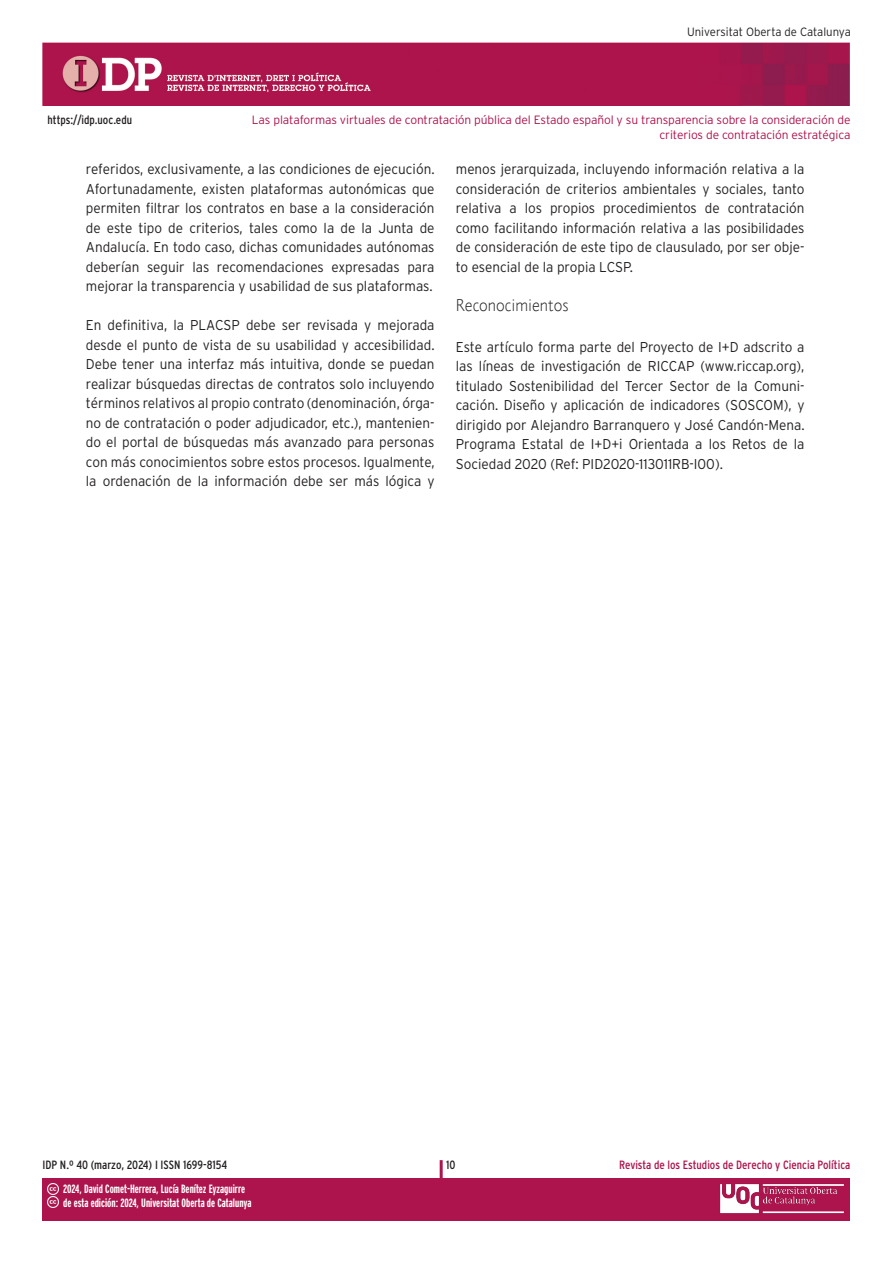
<style>
.page{position:relative;width:893px;height:1263px;background:#fff}
.page>*{position:absolute;margin:0;border:0;box-sizing:border-box;transform-origin:0 0}
._03_apartat_3{font:16.5px "Pragma ND Light";color:#231f20;scale:.95 1}
._02_texto_base{font:300 14.25px/19.5px "Interstate";color:#231f20;text-align:justify;scale:.95 1}
.t1{font:300 12px/14.4px "Interstate";letter-spacing:-.01em;color:#ad134c;text-align:right}
.t2{font:700 extra-condensed 12px/14.4px "Interstate";color:#fff}
.t3{font:condensed 12px "Interstate";color:#231f20}
.t4{font:condensed 12px "Interstate";color:#ad134c}
.t5{font:300 12px "Interstate";color:#231f20;scale:.95 1}
</style>
<div class="page">
<img style="left:43px;top:43px;width:807px;height:63px">
<div style="left:43px;top:1178px;width:807px;height:42px;background:#ad134c"></div>
<hr style="left:440px;top:1160px;width:3px;height:44px;background:#ad134c">
<img style="left:720px;top:1184px;width:124px;height:30px">
<svg style="left:47px;top:1183px;width:11px;height:25px"></svg>
<p class="t5" style="left:687px;top:25px;width:174px">Universitat Oberta de Catalunya</p>
<p class="t3" style="left:48px;top:113px;width:86px">https://idp.uoc.edu</p>
<p class="t1" style="left:252px;top:113px;width:600px">Las plataformas virtuales de contratación pública del Estado español y su transparencia sobre la consideración de criterios de contratación estratégica</p>
<p class="_02_texto_base" style="left:86px;top:159px;width:369px">referidos, exclusivamente, a las condiciones de ejecución.<br>Afortunadamente, existen plataformas autonómicas que permiten filtrar los contratos en base a la consideración de este tipo de criterios, tales como la de la Junta de Andalucía. En todo caso, dichas comunidades autónomas deberían seguir las recomendaciones expresadas para mejorar la transparencia y usabilidad de sus plataformas.</p>
<p class="_02_texto_base" style="left:86px;top:315px;width:369px">En definitiva, la PLACSP debe ser revisada y mejorada desde el punto de vista de su usabilidad y accesibilidad.<br>Debe tener una interfaz más intuitiva, donde se puedan realizar búsquedas directas de contratos solo incluyendo términos relativos al propio contrato (denominación, órga&shy;no de contratación o poder adjudicador, etc.), mantenien&shy;do el portal de búsquedas más avanzado para personas con más conocimientos sobre estos procesos. Igualmente, la ordenación de la información debe ser más lógica y</p>
<p class="_02_texto_base" style="left:456px;top:159px;width:369px">menos jerarquizada, incluyendo información relativa a la consideración de criterios ambientales y sociales, tanto relativa a los propios procedimientos de contratación como facilitando información relativa a las posibilidades de consideración de este tipo de clausulado, por ser obje&shy;to esencial de la propia LCSP.</p>
<h3 class="_03_apartat_3" style="left:456px;top:295px;width:120px">Reconocimientos</h3>
<p class="_02_texto_base" style="left:456px;top:337px;width:369px">Este artículo forma parte del Proyecto de I+D adscrito a las líneas de investigación de RICCAP (www.riccap.org), titulado Sostenibilidad del Tercer Sector de la Comuni&shy;cación. Diseño y aplicación de indicadores (SOSCOM), y dirigido por Alejandro Barranquero y José Candón-Mena.<br>Programa Estatal de I+D+i Orientada a los Retos de la Sociedad 2020 (Ref: PID2020-113011RB-I00).</p>
<p class="t3" style="left:43px;top:1158px;width:186px">IDP N.º 40 (marzo, 2024) I ISSN 1699-8154</p>
<p class="t3" style="left:446px;top:1158px;width:11px">10</p>
<p class="t4" style="left:619px;top:1158px;width:233px">Revista de los Estudios de Derecho y Ciencia Política</p>
<p class="t2" style="left:63px;top:1181px;width:190px">2024, David Comet-Herrera, Lucía Benítez Eyzaguirre de esta edición: 2024, Universitat Oberta de Catalunya</p>
</div>
